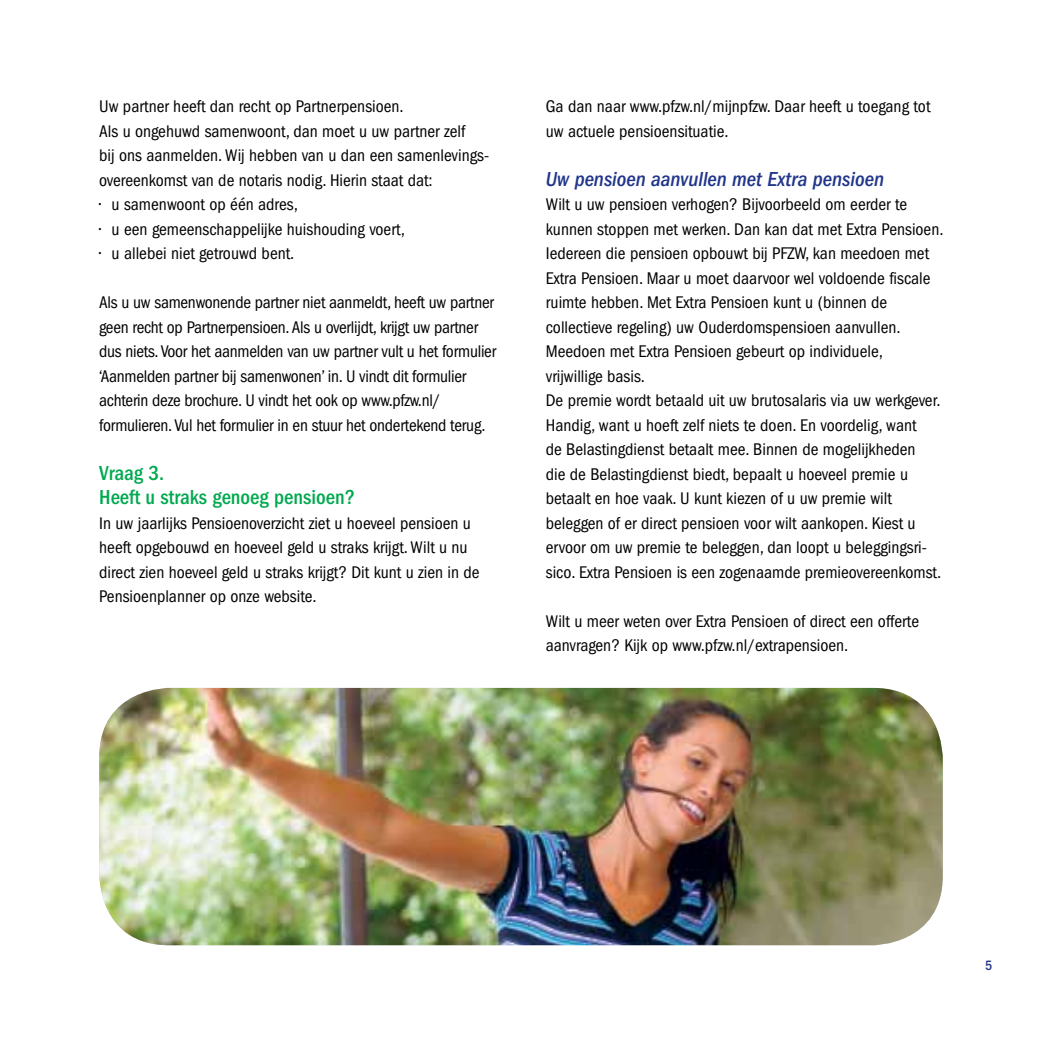
<style>
.page{position:relative;width:1042px;height:1042px;background:#fff}
.page>*{position:absolute;margin:0;border:0;box-sizing:border-box;transform-origin:0 0}
.t1{font:italic 500 condensed 21px "ITC Franklin Gothic Std";color:#21368b}
.t2{font:500 condensed 21px/24.5px "ITC Franklin Gothic Std";color:#00a94f}
.t3{font:condensed 17.5px/24.5px "ITC Franklin Gothic Std";color:#000}
.t4{font:500 condensed 14px "ITC Franklin Gothic Std";color:#21368b}
</style>
<div class="page">
<img style="left:99px;top:688px;width:844px;height:257px">
<p class="t3" style="left:99px;top:94px;width:391px">Uw partner heeft dan recht op Partnerpensioen.<br>Als u ongehuwd samenwoont, dan moet u uw partner zelf<br>bij ons aanmelden. Wij hebben van u dan een samenlevings&shy;overeenkomst van de notaris nodig. Hierin staat dat:</p>
<p class="t3" style="left:99px;top:192px;width:200px">• u samenwoont op één adres,</p>
<p class="t3" style="left:99px;top:217px;width:307px">• u een gemeenschappelijke huishouding voert,</p>
<p class="t3" style="left:99px;top:241px;width:197px">• u allebei niet getrouwd bent.</p>
<p class="t3" style="left:99px;top:290px;width:398px">Als u uw samenwonende partner niet aanmeldt, heeft uw partner geen recht op Partnerpensioen. Als u overlijdt, krijgt uw partner dus niets. Voor het aanmelden van uw partner vult u het formulier ‘Aanmelden partner bij samenwonen’ in. U vindt dit formulier achterin deze brochure. U vindt het ook op www.pfzw.nl/ formulieren. Vul het formulier in en stuur het ondertekend terug.</p>
<p class="t2" style="left:99px;top:460px;width:257px">Vraag 3.<br>Heeft u straks genoeg pensioen?</p>
<p class="t3" style="left:99px;top:511px;width:382px">In uw jaarlijks Pensioenoverzicht ziet u hoeveel pensioen u heeft opgebouwd en hoeveel geld u straks krijgt. Wilt u nu direct zien hoeveel geld u straks krijgt? Dit kunt u zien in de Pensioenplanner op onze website.</p>
<p class="t3" style="left:546px;top:94px;width:386px">Ga dan naar www.pfzw.nl/mijnpfzw. Daar heeft u toegang tot uw actuele pensioensituatie.</p>
<p class="t1" style="left:546px;top:167px;width:340px">Uw pensioen aanvullen met Extra pensioen</p>
<p class="t3" style="left:546px;top:192px;width:399px">Wilt u uw pensioen verhogen? Bijvoorbeeld om eerder te kunnen stoppen met werken. Dan kan dat met Extra Pensioen.<br>Iedereen die pensioen opbouwt bij PFZW, kan meedoen met Extra Pensioen. Maar u moet daarvoor wel voldoende fiscale ruimte hebben. Met Extra Pensioen kunt u (binnen de collectieve regeling) uw Ouderdomspensioen aanvullen.<br>Meedoen met Extra Pensioen gebeurt op individuele, vrijwillige basis.<br>De premie wordt betaald uit uw brutosalaris via uw werkgever.<br>Handig, want u hoeft zelf niets te doen. En voordelig, want<br>de Belastingdienst betaalt mee. Binnen de mogelijkheden<br>die de Belastingdienst biedt, bepaalt u hoeveel premie u betaalt en hoe vaak. U kunt kiezen of u uw premie wilt beleggen of er direct pensioen voor wilt aankopen. Kiest u ervoor om uw premie te beleggen, dan loopt u beleggingsri&shy;sico. Extra Pensioen is een zogenaamde premieovereenkomst.</p>
<p class="t3" style="left:546px;top:609px;width:375px">Wilt u meer weten over Extra Pensioen of direct een offerte aanvragen? Kijk op www.pfzw.nl/extrapensioen.</p>
<p class="t4" style="left:985px;top:957px;width:9px">5</p>
</div>
